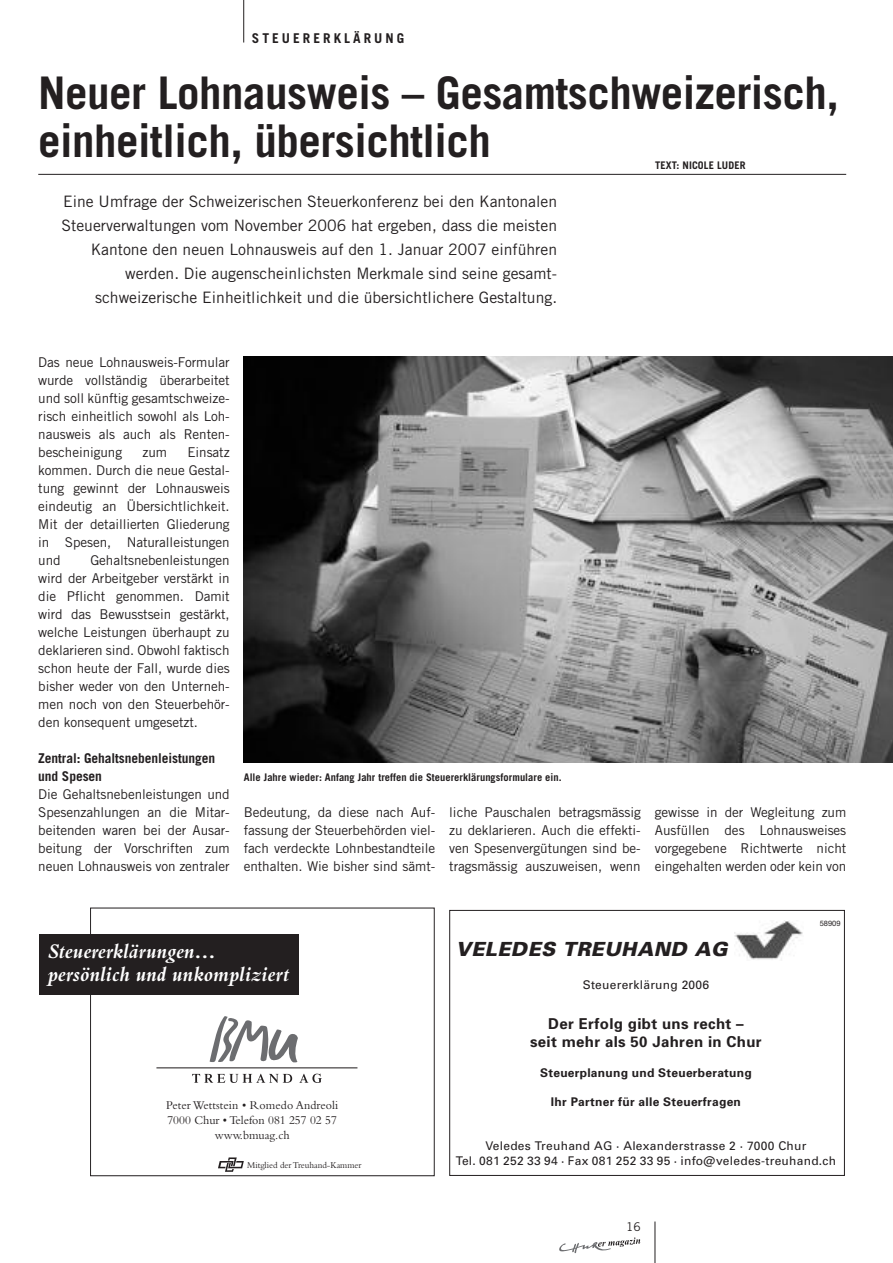
<style>
.page{position:relative;width:893px;height:1263px;background:#fff}
.page>*{position:absolute;margin:0;border:0;box-sizing:border-box;transform-origin:0 0}
.t1{font:700 45px/48px "Trade Gothic";letter-spacing:-.01em;color:#231f20}
.t2{font:italic 700 21.75px/23.2px "Bembo";color:#fff}
.t3{font:italic 900 19.5px "Univers";letter-spacing:.025em;color:#231f20}
.t4{font:15.75px/24px "Trade Gothic";color:#231f20;text-align:right}
.t5{font:700 15px/18px "Univers";letter-spacing:.02em;color:#231f20;text-align:center}
.t6{font:13.5px/18px "Trade Gothic";letter-spacing:-.005em;color:#231f20;text-align:justify}
.t7{font:700 13.5px/18px "Trade Gothic";letter-spacing:-.005em;color:#231f20}
.t8{font:700 13.5px "Trade Gothic";letter-spacing:.22em;color:#231f20}
.t9{font:12.45px/14.9px "Bembo";color:#231f20;text-align:center}
.t10{font:12px/14.4px "Univers";letter-spacing:.02em;color:#231f20;text-align:center}
.t11{font:700 12px "Univers";letter-spacing:.02em;color:#231f20}
.t12{font:12px "Trade Gothic";color:#231f20}
.t13{font:700 10.5px "Trade Gothic";letter-spacing:.005em;color:#231f20}
.t14{font:9.3px "Bembo";color:#231f20}
.t15{font:7.5px "Helvetica Neue";color:#231f20}
</style>
<div class="page">
<hr style="left:243px;top:0;width:1px;height:43px;background:#231f20">
<hr style="left:655px;top:1221px;width:1px;height:42px;background:#231f20">
<hr style="left:38px;top:174px;width:808px;height:1px;background:#231f20">
<svg style="left:559px;top:1237px;width:81px;height:16px"></svg>
<div style="left:90px;top:908px;width:345px;height:268px;border:1px solid #231f20"></div>
<div style="left:39px;top:934px;width:260px;height:61px;background:#231f20"></div>
<svg style="left:210px;top:1016px;width:88px;height:47px"></svg>
<svg style="left:192px;top:1074px;width:130px;height:9px"></svg>
<hr style="left:156px;top:1067px;width:201px;height:1px;background:#231f20">
<svg style="left:218px;top:1157px;width:26px;height:14px"></svg>
<img style="left:735px;top:920px;width:68px;height:40px">
<div style="left:449px;top:910px;width:396px;height:266px;border:1px solid #231f20"></div>
<img style="left:244px;top:356px;width:649px;height:407px">
<p class="t8" style="left:252px;top:33px;width:154px">STEUERERKLÄRUNG</p>
<h1 class="t1" style="left:38px;top:73px;width:802px">Neuer Lohnausweis – Gesamtschweizerisch, einheitlich, übersichtlich</h1>
<p class="t13" style="left:655px;top:161px;width:92px">TEXT: NICOLE LUDER</p>
<p class="t4" style="left:62px;top:191px;width:497px">Eine Umfrage der Schweizerischen Steuerkonferenz bei den Kantonalen Steuerverwaltungen vom November 2006 hat ergeben, dass die meisten Kantone den neuen Lohnausweis auf den 1. Januar 2007 einführen werden. Die augenscheinlichsten Merkmale sind seine gesamt&shy;schweizerische Einheitlichkeit und die übersichtlichere Gestaltung.</p>
<p class="t6" style="left:38px;top:354px;width:193px">Das neue Lohnausweis-Formular wurde vollständig überarbeitet und soll künftig gesamtschweize&shy;risch einheitlich sowohl als Loh&shy;nausweis als auch als Renten&shy;bescheinigung</p>
<p class="t6" style="left:38px;top:444px;width:193px;text-indent:149px">Einsatz kommen. Durch die neue Gestal&shy;tung gewinnt der Lohnausweis eindeutig an Übersichtlichkeit.<br>Mit der detaillierten Gliederung in Spesen, Naturalleistungen und</p>
<p class="t6" style="left:142px;top:444px;width:26px">zum</p>
<p class="t6" style="left:38px;top:552px;width:193px;text-indent:52px">Gehaltsnebenleistungen wird der Arbeitgeber verstärkt in die Pflicht genommen. Damit wird das Bewusstsein gestärkt, welche Leistungen überhaupt zu deklarieren sind. Obwohl faktisch schon heute der Fall, wurde dies bisher weder von den Unterneh&shy;men noch von den Steuerbehör&shy;den konsequent umgesetzt.</p>
<p class="t7" style="left:38px;top:750px;width:178px">Zentral: Gehaltsnebenleistungen und Spesen</p>
<p class="t6" style="left:38px;top:786px;width:193px">Die Gehaltsnebenleistungen und Spesenzahlungen an die Mitar&shy;beitenden waren bei der Ausar&shy;beitung der Vorschriften zum neuen Lohnausweis von zentraler</p>
<p class="t13" style="left:244px;top:773px;width:319px">Alle Jahre wieder: Anfang Jahr treffen die Steuererklärungsformulare ein.</p>
<p class="t6" style="left:244px;top:804px;width:193px">Bedeutung, da diese nach Auf&shy;fassung der Steuerbehörden viel&shy;fach verdeckte Lohnbestandteile enthalten. Wie bisher sind sämt-</p>
<p class="t6" style="left:655px;top:804px;width:193px">gewisse in der Wegleitung zum Ausfüllen des Lohnausweises vorgegebene Richtwerte nicht eingehalten werden oder kein von</p>
<p class="t6" style="left:449px;top:804px;width:193px">liche Pauschalen betragsmässig zu deklarieren. Auch die effekti&shy;ven Spesenvergütungen sind be&shy;tragsmässig auszuweisen, wenn</p>
<p class="t15" style="left:820px;top:921px;width:22px">58909</p>
<h2 class="t2" style="left:48px;top:942px;width:243px">Steuererklärungen… persönlich und unkompliziert</h2>
<p class="t9" style="left:166px;top:1099px;width:174px">Pete Wettstein Romedo Andreoli<br>7000 Chur • Telefon 081 257 02 57 www.bmuag.ch</p>
<p class="t14" style="left:247px;top:1161px;width:116px">Mitglied de Treuhand-Kammer</p>
<h3 class="t3" style="left:456px;top:942px;width:273px">VELEDES TREUHAND AG</h3>
<p class="t10" style="left:583px;top:978px;width:128px">Steuererklärung 2006</p>
<p class="t5" style="left:530px;top:1016px;width:233px">Der Erfolg gibt uns recht –<br>seit mehr als 50 Jahren in Chur</p>
<p class="t11" style="left:540px;top:1068px;width:213px">Steuerplanung und Steuerberatung</p>
<p class="t11" style="left:551px;top:1097px;width:191px">Ihr Partner für alle Steuerfragen</p>
<p class="t10" style="left:456px;top:1140px;width:382px">Veledes Treuhand AG · Alexanderstrasse 2 · 7000 Chur<br>Tel. 081 252 33 94 · Fax 081 252 33 95 · info@veledes-treuhand.ch</p>
<p class="t12" style="left:626px;top:1222px;width:16px">16</p>
</div>
